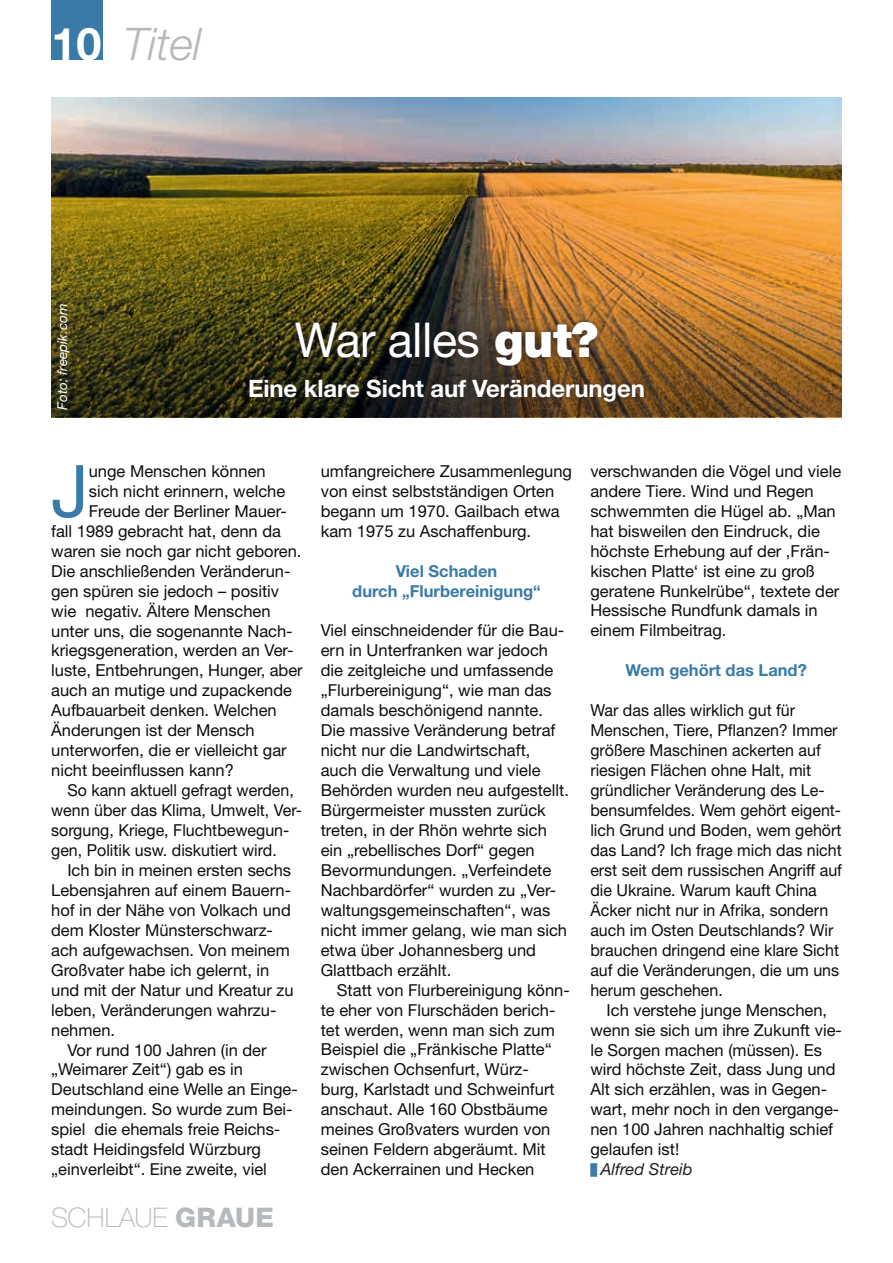
<style>
.page{position:relative;width:893px;height:1263px;background:#fff}
.page>*{position:absolute;margin:0;border:0;box-sizing:border-box;transform-origin:0 0}
.t1{font:72.45px "Helvetica Neue LT";color:#3a7aa6}
.t2{font:48px "Helvetica Neue LT";letter-spacing:-.01em;color:#fff}
.t3{font:italic 300 45px "Helvetica Neue LT";color:#b6b9bc}
.t4{font:700 45px "Helvetica Neue LT";color:#fff}
.t5{font:100 27px "Helvetica Neue LT";letter-spacing:-.005em;color:#b6b9bc}
.t6{font:700 24px "Helvetica Neue LT";letter-spacing:-.005em;color:#fff}
.t7{font:16.5px/20px "Helvetica Neue LT";color:#0d0d10}
.t8{font:700 16.5px/20px "Helvetica Neue LT";color:#3a7aa6;text-align:center}
.t9{font:italic 16.5px "Helvetica Neue LT";color:#231f20}
.t10{font:italic 13.5px "Helvetica Neue LT";color:#fff}
.s1{font-weight:900}
.s2{font-weight:800}
</style>
<div class="page">
<img style="left:51px;top:98px;width:791px;height:169px">
<img style="left:51px;top:267px;width:791px;height:150px">
<div style="left:51px;top:0;width:51px;height:60px;background:#3a7aa6"></div>
<div style="left:241px;top:314px;width:411px;height:96px;background:#231f20;opacity:.75"></div>
<h3 class="t4" style="left:52px;top:16px;width:52px">10</h3>
<h3 class="t3" style="left:123px;top:17px;width:80px">Titel</h3>
<p class="t10" style="left:54px;top:410px;width:107px;rotate:-90deg">Foto: freepik.com</p>
<h2 class="t2" style="left:295px;top:311px;width:305px">War alles <span class="s1">gut?</span></h2>
<h3 class="t6" style="left:248px;top:374px;width:398px">Eine klare Sicht auf Veränderungen</h3>
<h1 class="t1" style="left:51px;top:448px;width:39px">J</h1>
<p class="t7" style="left:89px;top:461px;width:178px">unge Menschen können</p>
<p class="t7" style="left:89px;top:481px;width:198px">sich nicht erinnern, welche</p>
<p class="t7" style="left:89px;top:501px;width:200px">Freude der Berliner Mauer-</p>
<p class="t7" style="left:51px;top:521px;width:231px">fall 1989 gebracht hat, denn da</p>
<p class="t7" style="left:51px;top:541px;width:252px">waren sie noch gar nicht geboren.</p>
<p class="t7" style="left:51px;top:561px;width:241px">Die anschließenden Veränderun-</p>
<p class="t7" style="left:51px;top:580px;width:229px">gen spüren sie jedoch – positiv</p>
<p class="t7" style="left:51px;top:600px;width:221px">wie negativ. Ältere Menschen</p>
<p class="t7" style="left:51px;top:620px;width:243px">unter uns, die sogenannte Nach-</p>
<p class="t7" style="left:51px;top:640px;width:244px">kriegsgeneration, werden an Ver-</p>
<p class="t7" style="left:51px;top:660px;width:253px">luste, Entbehrungen, Hunger, aber</p>
<p class="t7" style="left:51px;top:680px;width:242px">auch an mutige und zupackende</p>
<p class="t7" style="left:51px;top:700px;width:227px">Aufbauarbeit denken. Welchen</p>
<p class="t7" style="left:51px;top:720px;width:205px">Änderungen ist der Mensch</p>
<p class="t7" style="left:51px;top:740px;width:237px">unterworfen, die er vielleicht gar</p>
<p class="t7" style="left:51px;top:760px;width:184px">nicht beeinflussen kann?</p>
<p class="t7" style="left:67px;top:780px;width:228px">So kann aktuell gefragt werden,</p>
<p class="t7" style="left:51px;top:800px;width:252px">wenn über das Klima, Umwelt, Ver-</p>
<p class="t7" style="left:51px;top:820px;width:240px">sorgung, Kriege, Fluchtbewegun-</p>
<p class="t7" style="left:51px;top:840px;width:227px">gen, Politik usw. diskutiert wird.</p>
<p class="t7" style="left:67px;top:860px;width:225px">Ich bin in meinen ersten sechs</p>
<p class="t7" style="left:51px;top:880px;width:241px">Lebensjahren auf einem Bauern-</p>
<p class="t7" style="left:51px;top:900px;width:241px">hof in der Nähe von Volkach und</p>
<p class="t7" style="left:51px;top:920px;width:223px">dem Kloster Münsterschwarz-</p>
<p class="t7" style="left:51px;top:940px;width:240px">ach aufgewachsen. Von meinem</p>
<p class="t7" style="left:51px;top:960px;width:220px">Großvater habe ich gelernt, in</p>
<p class="t7" style="left:51px;top:979px;width:244px">und mit der Natur und Kreatur zu</p>
<p class="t7" style="left:51px;top:999px;width:227px">leben, Veränderungen wahrzu-</p>
<p class="t7" style="left:51px;top:1019px;width:65px">nehmen.</p>
<p class="t7" style="left:67px;top:1039px;width:201px">Vor rund 100 Jahren (in der</p>
<p class="t7" style="left:51px;top:1059px;width:193px">„Weimarer Zeit“) gab es in</p>
<p class="t7" style="left:51px;top:1079px;width:248px">Deutschland eine Welle an Einge-</p>
<p class="t7" style="left:51px;top:1099px;width:243px">meindungen. So wurde zum Bei-</p>
<p class="t7" style="left:51px;top:1119px;width:231px">spiel die ehemals freie Reichs-</p>
<p class="t7" style="left:51px;top:1139px;width:211px">stadt Heidingsfeld Würzburg</p>
<p class="t7" style="left:51px;top:1159px;width:217px">„einverleibt“. Eine zweite, viel</p>
<h3 class="t5" style="left:51px;top:1201px;width:224px">SCHLAUE <span class="s2">GRAUE</span></h3>
<p class="t7" style="left:321px;top:461px;width:253px">umfangreichere Zusammenlegung von einst selbstständigen Orten begann um 1970. Gailbach etwa kam 1975 zu Aschaffenburg.</p>
<p class="t8" style="left:352px;top:560px;width:190px">Viel Schaden<br>durch „Flurbereinigung“</p>
<p class="t7" style="left:321px;top:620px;width:250px">Viel einschneidender für die Bau&shy;ern in Unterfranken war jedoch die zeitgleiche und umfassende „Flurbereinigung“, wie man das damals beschönigend nannte.<br>Die massive Veränderung betraf nicht nur die Landwirtschaft, auch die Verwaltung und viele<br>Behörden wurden neu aufgestellt.<br>Bürgermeister mussten zurück treten, in der Rhön wehrte sich ein „rebellisches Dorf“ gegen<br>Bevormundungen. „Verfeindete<br>Nachbardörfer“ wurden zu „Ver&shy;waltungsgemeinschaften“, was nicht immer gelang, wie man sich etwa über Johannesberg und<br>Glattbach erzählt.</p>
<p class="t7" style="left:321px;top:979px;width:251px;text-indent:16px">Statt von Flurbereinigung könn&shy;te eher von Flurschäden berich&shy;tet werden, wenn man sich zum<br>Beispiel die „Fränkische Platte“ zwischen Ochsenfurt, Würz&shy;burg, Karlstadt und Schweinfurt anschaut. Alle 160 Obstbäume meines Großvaters wurden von seinen Feldern abgeräumt. Mit den Ackerrainen und Hecken</p>
<p class="t7" style="left:590px;top:461px;width:252px">verschwanden die Vögel und viele andere Tiere. Wind und Regen schwemmten die Hügel ab. „Man hat bisweilen den Eindruck, die höchste Erhebung auf der ‚Frän&shy;kischen Platte‘ ist eine zu groß geratene Runkelrübe“, textete der<br>Hessische Rundfunk damals in einem Filmbeitrag.</p>
<p class="t8" style="left:625px;top:660px;width:183px">Wem gehört das Land?</p>
<p class="t7" style="left:590px;top:700px;width:253px">War das alles wirklich gut für<br>Menschen, Tiere, Pflanzen? Immer größere Maschinen ackerten auf riesigen Flächen ohne Halt, mit gründlicher Veränderung des Le&shy;bensumfeldes. Wem gehört eigent&shy;lich Grund und Boden, wem gehört das Land? Ich frage mich das nicht erst seit dem russischen Angriff auf die Ukraine. Warum kauft China<br>Äcker nicht nur in Afrika, sondern auch im Osten Deutschlands? Wir brauchen dringend eine klare Sicht auf die Veränderungen, die um uns herum geschehen.</p>
<p class="t7" style="left:590px;top:999px;width:253px;text-indent:16px">Ich verstehe junge Menschen, wenn sie sich um ihre Zukunft vie&shy;le Sorgen machen (müssen). Es wird höchste Zeit, dass Jung und<br>Alt sich erzählen, was in Gegen&shy;wart, mehr noch in den vergange&shy;nen 100 Jahren nachhaltig schief gelaufen ist!</p>
<p class="t9" style="left:600px;top:1159px;width:94px">Alfred Streib</p>
</div>
